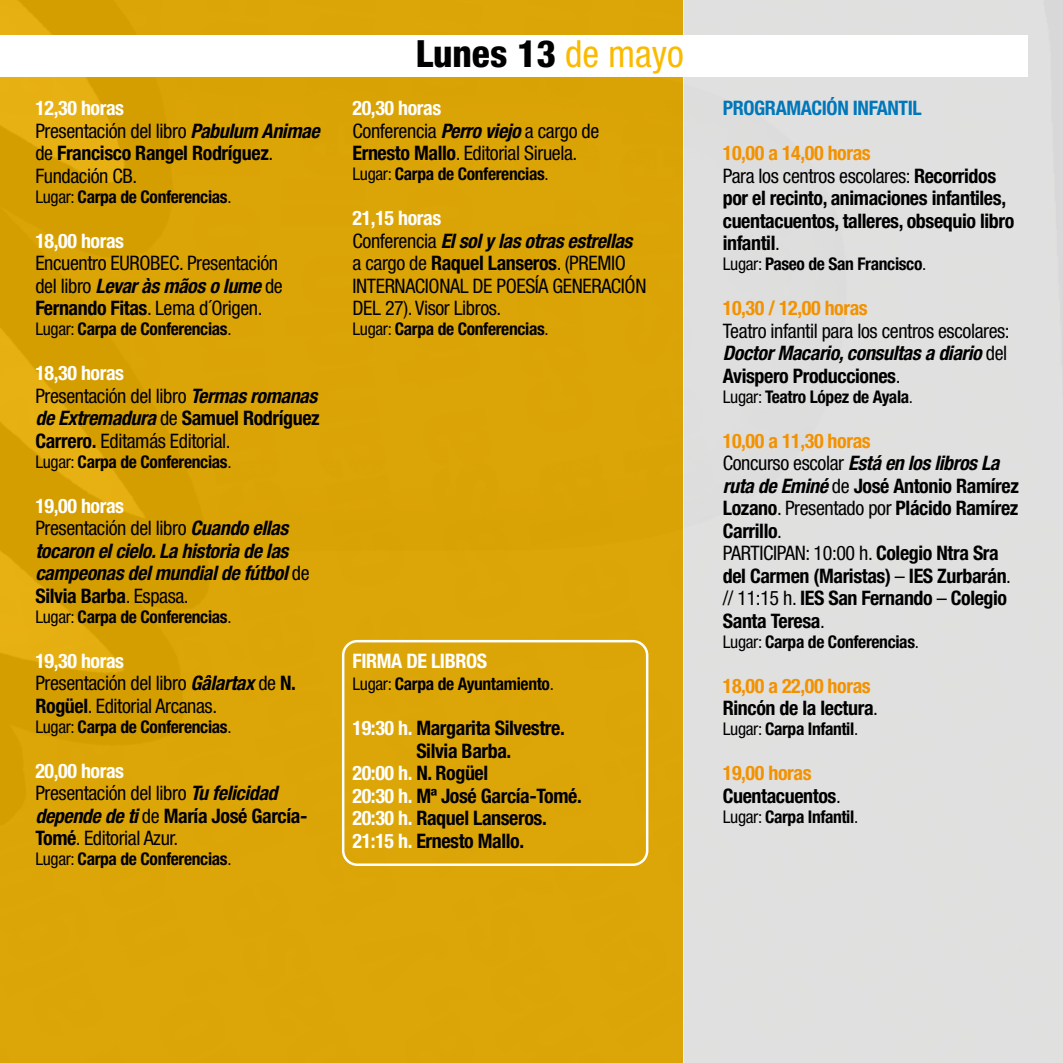
<style>
.page{position:relative;width:1063px;height:1063px;background:#fff}
.page>*{position:absolute;margin:0;border:0;box-sizing:border-box;transform-origin:0 0}
.t1{font:800 condensed 37.5px "Helvetica Neue LT Std";color:#000}
.t2{font:condensed 20px/22.5px "Helvetica Neue LT Std";letter-spacing:-.02em;color:#000}
.t3{font:700 condensed 20px/22.5px "Helvetica Neue LT Std";letter-spacing:-.02em;color:#000}
.t4{font:italic 700 condensed 20px/22.5px "Helvetica Neue LT Std";letter-spacing:-.02em;color:#000}
.t5{font:700 condensed 20px "Helvetica Neue LT Std";letter-spacing:-.02em;color:#fff}
.t6{font:700 condensed 20px "Helvetica Neue LT Std";letter-spacing:-.02em;color:#0077ba}
.t7{font:700 condensed 20px "Helvetica Neue LT Std";letter-spacing:-.02em;color:#f39200}
.t8{font:700 condensed 17.5px "Helvetica Neue LT Std";letter-spacing:-.02em;color:#000}
.s1{font-weight:700;color:#fff}
.s2{font-weight:700;font-style:italic}
.s3{font-weight:700}
.s4{font-weight:400}
.s5{font-style:normal;color:#fff}
.s6{font-weight:400;font-style:normal}
.s7{font-style:normal}
.s8{font-weight:400;color:#fbba00}
.s9{color:#fff}
.s10{color:#f39200}
.s11{font-style:italic}
</style>
<div class="page">
<div style="left:0;top:0;width:684px;height:1063px;background:#dca507"></div>
<div style="left:684px;top:0;width:379px;height:1063px;background:#e0e0df"></div>
<div style="left:0;top:35px;width:1028px;height:42px;background:#fff"></div>
<div style="left:342px;top:640px;width:306px;height:226px;border:2px solid #fff;border-radius:14px"></div>
<p class="t2" style="left:35px;top:97px;width:286px"><span class="s1">12,30 horas<br></span>Presentación del libro <span class="s2">Pabulum Animae </span>de <span class="s3">Francisco Rangel Rodríguez</span>.<br>Fundación CB.</p>
<p class="t8" style="left:35px;top:186px;width:198px"><span class="s4">Lugar:</span> Carpa de Conferencias<span class="s4">.</span></p>
<p class="t5" style="left:35px;top:229px;width:90px">18,00 horas</p>
<p class="t2" style="left:35px;top:252px;width:249px">Encuentro EUROBEC. Presentación del libro <span class="s2">Levar às mãos o lume</span> de<br><span class="s3">Fernando Fitas</span>. Lema d´Origen.</p>
<p class="t8" style="left:35px;top:318px;width:198px"><span class="s4">Lugar:</span> Carpa de Conferencias<span class="s4">.</span></p>
<p class="t2" style="left:35px;top:362px;width:286px"><span class="s1">18,30 horas<br></span>Presentación del libro <span class="s2">Termas romanas de Extremadura</span> de <span class="s3">Samuel Rodríguez<br>Carrero.</span> Editamás Editorial.</p>
<p class="t8" style="left:35px;top:451px;width:198px"><span class="s4">Lugar:</span> Carpa de Conferencias<span class="s4">.</span></p>
<p class="t4" style="left:35px;top:495px;width:276px"><span class="s5">19,00 horas<br></span><span class="s6">Presentación del libro</span> Cuando ellas tocaron el cielo. La historia de las campeonas del mundial de fútbol <span class="s6">de<br></span><span class="s7">Silvia Barba</span><span class="s6">. Espasa.</span></p>
<p class="t8" style="left:35px;top:606px;width:198px"><span class="s4">Lugar:</span> Carpa de Conferencias<span class="s4">.</span></p>
<p class="t2" style="left:35px;top:649px;width:262px"><span class="s1">19,30 horas<br></span>Presentación del libro <span class="s2">Gâlartax</span> de <span class="s3">N.<br>Rogüel</span>. Editorial Arcanas.</p>
<p class="t8" style="left:35px;top:716px;width:198px"><span class="s4">Lugar:</span> Carpa de Conferencias<span class="s4">.</span></p>
<p class="t2" style="left:35px;top:759px;width:274px"><span class="s1">20,00 horas<br></span>Presentación del libro <span class="s2">Tu felicidad depende de ti</span> de <span class="s3">María José García-<br>Tomé</span>. Editorial Azur.</p>
<p class="t8" style="left:35px;top:848px;width:198px"><span class="s4">Lugar:</span> Carpa de Conferencias<span class="s4">.</span></p>
<h1 class="t1" style="left:416px;top:31px;width:270px">Lunes 13 <span class="s8">de mayo</span></h1>
<p class="t2" style="left:353px;top:97px;width:248px"><span class="s1">20,30 horas<br></span>Conferencia <span class="s2">Perro viejo</span> a cargo de<br><span class="s3">Ernesto Mallo</span>. Editorial Siruela.</p>
<p class="t8" style="left:353px;top:163px;width:198px"><span class="s4">Lugar:</span> Carpa de Conferencias<span class="s4">.</span></p>
<p class="t2" style="left:353px;top:207px;width:295px"><span class="s1">21,15 horas<br></span>Conferencia <span class="s2">El sol y las otras estrellas<br></span>a cargo de <span class="s3">Raquel Lanseros</span>. (PREMIO<br>INTERNACIONAL DE POESÍA GENERACIÓN<br>DEL 27). Visor Libros.</p>
<p class="t8" style="left:353px;top:318px;width:198px"><span class="s4">Lugar:</span> Carpa de Conferencias<span class="s4">.</span></p>
<p class="t5" style="left:353px;top:649px;width:136px">FIRMA DE LIBROS</p>
<p class="t8" style="left:353px;top:673px;width:203px"><span class="s4">Lugar:</span> Carpa de Ayuntamiento<span class="s4">.</span></p>
<p class="t3" style="left:353px;top:717px;width:214px"><span class="s9">19:30 h.</span> Margarita Silvestre.</p>
<p class="t3" style="left:416px;top:739px;width:97px">Silvia Barba.</p>
<p class="t3" style="left:353px;top:762px;width:137px"><span class="s9">20:00 h.</span> N. Rogüel</p>
<p class="t3" style="left:353px;top:784px;width:231px"><span class="s9">20:30 h.</span> Mª José García-Tomé.</p>
<p class="t3" style="left:353px;top:807px;width:196px"><span class="s9">20:30 h.</span> Raquel Lanseros.</p>
<p class="t3" style="left:353px;top:829px;width:173px"><span class="s9">21:15 h.</span> Ernesto Mallo.</p>
<p class="t6" style="left:723px;top:96px;width:200px">PROGRAMACIÓN INFANTIL</p>
<p class="t3" style="left:723px;top:142px;width:293px"><span class="s10">10,00 a 14,00 horas<br></span><span class="s4">Para los centros escolares:</span> Recorridos por el recinto, animaciones infantiles, cuentacuentos, talleres, obsequio libro infantil<span class="s4">.</span></p>
<p class="t8" style="left:723px;top:253px;width:205px"><span class="s4">Lugar:</span> Paseo de San Francisco<span class="s4">.</span></p>
<p class="t7" style="left:723px;top:296px;width:146px">10,30 / 12,00 horas</p>
<p class="t2" style="left:723px;top:319px;width:288px">Teatro infantil para los centros escolares:<br><span class="s2">Doctor Macario, consultas a diario</span> del<br><span class="s3">Avispero Producciones</span>.</p>
<p class="t8" style="left:723px;top:386px;width:192px"><span class="s4">Lugar:</span> Teatro López de Ayala<span class="s4">.</span></p>
<p class="t3" style="left:723px;top:429px;width:298px"><span class="s10">10,00 a 11,30 horas<br></span><span class="s4">Concurso escolar</span> <span class="s11">Está en los libros La ruta de Eminé</span> <span class="s4">de</span> José Antonio Ramírez<br>Lozano<span class="s4">. Presentado por</span> Plácido Ramírez<br>Carrillo<span class="s4">.<br>PARTICIPAN: 10:00 h.</span> Colegio Ntra Sra del Carmen (Maristas) <span class="s4">–</span> IES Zurbarán<span class="s4">. // 11:15 h.</span> IES San Fernando <span class="s4">–</span> Colegio<br>Santa Teresa<span class="s4">.</span></p>
<p class="t8" style="left:723px;top:631px;width:198px"><span class="s4">Lugar:</span> Carpa de Conferencias<span class="s4">.</span></p>
<p class="t3" style="left:723px;top:674px;width:157px"><span class="s10">18,00 a 22,00 horas<br></span>Rincón de la lectura<span class="s4">.</span></p>
<p class="t8" style="left:723px;top:718px;width:137px"><span class="s4">Lugar:</span> Carpa Infantil<span class="s4">.</span></p>
<p class="t3" style="left:723px;top:762px;width:120px"><span class="s10">19,00 horas<br></span>Cuentacuentos<span class="s4">.</span></p>
<p class="t8" style="left:723px;top:806px;width:137px"><span class="s4">Lugar:</span> Carpa Infantil<span class="s4">.</span></p>
</div>
